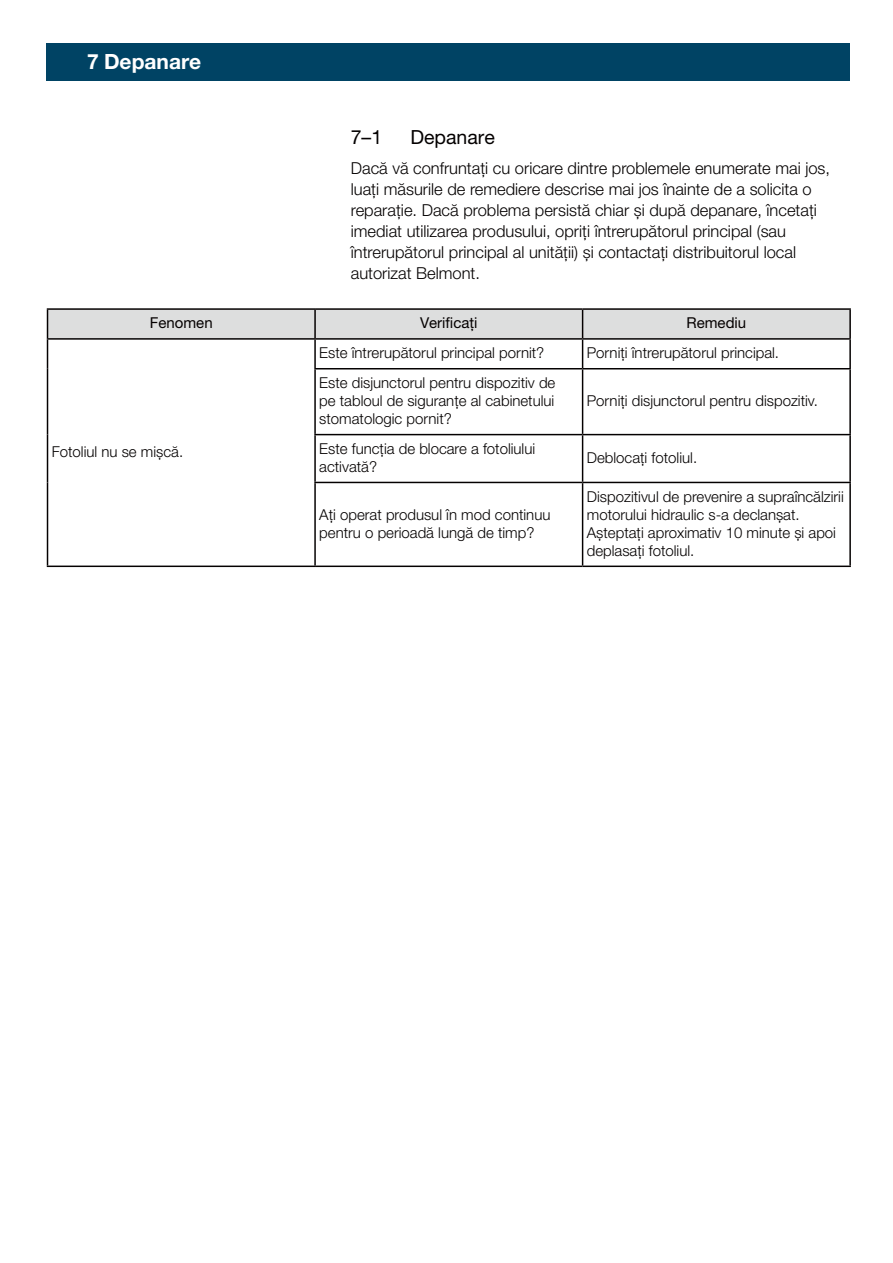
<style>
.page{position:relative;width:893px;height:1263px;background:#fff}
.page>*{position:absolute;margin:0;border:0;box-sizing:border-box;transform-origin:0 0}
.t1{font:700 21px "Helvetica Neue LT Pro";color:#fff}
.t2{font:19.5px "Helvetica Neue LT Pro";color:#040000}
.t3{font:300 16.5px/21px "Helvetica Neue LT Pro";color:#040000}
.t4{font:300 15px/18px "Helvetica Neue LT Pro";color:#040000}
.t5{font:15px "Helvetica Neue LT Pro";color:#040000}
</style>
<div class="page">
<div style="left:47px;top:43px;width:803px;height:38px;background:#004364"></div>
<hr style="left:47px;top:308px;width:268px;height:2px;background:#040000">
<hr style="left:315px;top:308px;width:268px;height:2px;background:#040000">
<hr style="left:583px;top:308px;width:268px;height:2px;background:#040000">
<hr style="left:849px;top:310px;width:2px;height:28px;background:#040000">
<hr style="left:47px;top:369px;width:1px;height:66px;background:#040000">
<hr style="left:47px;top:435px;width:1px;height:47px;background:#040000">
<hr style="left:47px;top:482px;width:1px;height:83px;background:#040000">
<hr style="left:47px;top:565px;width:268px;height:2px;background:#040000">
<hr style="left:583px;top:338px;width:268px;height:2px;background:#040000">
<svg style="left:47px;top:309px;width:803px;height:60px"></svg>
<hr style="left:849px;top:340px;width:2px;height:28px;background:#040000">
<hr style="left:314px;top:368px;width:269px;height:1px;background:#040000">
<hr style="left:314px;top:369px;width:2px;height:65px;background:#040000">
<hr style="left:583px;top:368px;width:268px;height:1px;background:#040000">
<hr style="left:582px;top:369px;width:1px;height:65px;background:#040000">
<hr style="left:849px;top:369px;width:2px;height:65px;background:#040000">
<hr style="left:314px;top:434px;width:269px;height:1px;background:#040000">
<hr style="left:314px;top:435px;width:2px;height:47px;background:#040000">
<hr style="left:583px;top:434px;width:268px;height:1px;background:#040000">
<hr style="left:582px;top:435px;width:1px;height:47px;background:#040000">
<hr style="left:849px;top:435px;width:2px;height:47px;background:#040000">
<hr style="left:314px;top:482px;width:269px;height:1px;background:#040000">
<hr style="left:314px;top:483px;width:2px;height:82px;background:#040000">
<hr style="left:583px;top:482px;width:268px;height:1px;background:#040000">
<hr style="left:582px;top:483px;width:1px;height:82px;background:#040000">
<hr style="left:849px;top:483px;width:2px;height:82px;background:#040000">
<hr style="left:315px;top:565px;width:268px;height:2px;background:#040000">
<hr style="left:583px;top:565px;width:268px;height:2px;background:#040000">
<h1 class="t1" style="left:87px;top:48px;width:116px">7 Depanare</h1>
<h2 class="t2" style="left:351px;top:126px;width:33px">7–1</h2>
<h2 class="t2" style="left:410px;top:126px;width:86px">Depanare</h2>
<p class="t3" style="left:351px;top:157px;width:481px">Dacă vă confruntaţi cu oricare dintre problemele enumerate mai jos, luați măsurile de remediere descrise mai jos înainte de a solicita o reparație. Dacă problema persistă chiar și după depanare, încetați imediat utilizarea produsului, opriți întrerupătorul principal (sau întrerupătorul principal al unității) și contactați distribuitorul local autorizat Belmont.</p>
<p class="t5" style="left:150px;top:314px;width:64px">Fenomen</p>
<p class="t5" style="left:420px;top:314px;width:59px">Verificați</p>
<p class="t5" style="left:686px;top:314px;width:61px">Remediu</p>
<p class="t4" style="left:52px;top:442px;width:133px">Fotoliul nu se mișcă.</p>
<p class="t4" style="left:319px;top:343px;width:227px">Este întrerupătorul principal pornit?</p>
<p class="t4" style="left:587px;top:343px;width:194px">Porniți întrerupătorul principal.</p>
<p class="t4" style="left:319px;top:373px;width:238px;text-align:justify">Este disjunctorul pentru dispozitiv de pe tabloul de siguranțe al cabinetului stomatologic pornit?</p>
<p class="t4" style="left:587px;top:391px;width:233px">Porniți disjunctorul pentru dispozitiv.</p>
<p class="t4" style="left:319px;top:439px;width:217px">Este funcția de blocare a fotoliului activată?</p>
<p class="t4" style="left:587px;top:448px;width:112px">Deblocați fotoliul.</p>
<p class="t4" style="left:319px;top:505px;width:233px">Ați operat produsul în mod continuu pentru o perioadă lungă de timp?</p>
<p class="t4" style="left:587px;top:487px;width:258px">Dispozitivul de prevenire a supraîncălzirii motorului hidraulic s-a declanșat.<br>Așteptați aproximativ 10 minute și apoi deplasați fotoliul.</p>
</div>
